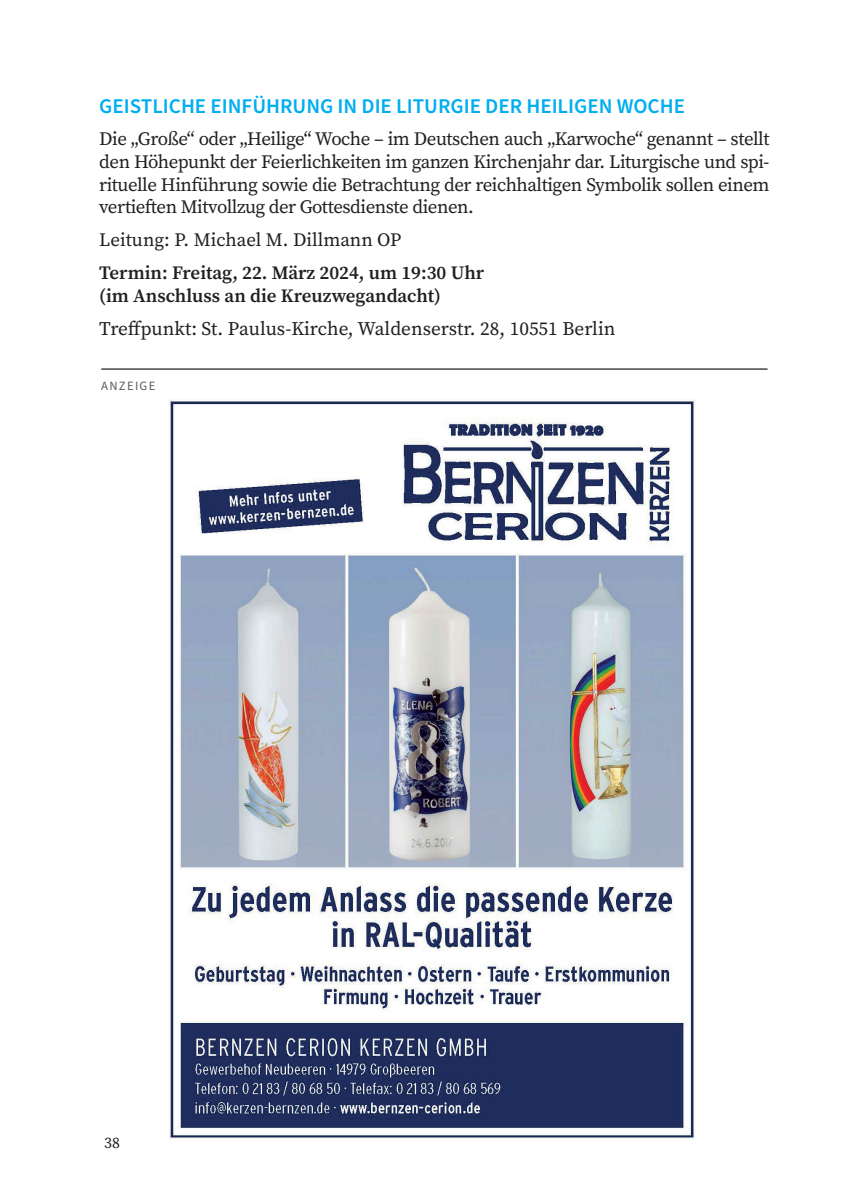
<style>
.page{position:relative;width:844px;height:1191px;background:#fff}
.page>*{position:absolute;margin:0;border:0;box-sizing:border-box;transform-origin:0 0}
.t1{font:600 21px "Source Sans Pro";color:#00aeef}
.t2{font:19.25px "Source Serif Pro";color:#231f20}
.t3{font:18.9px/22.8px "Source Serif Pro";letter-spacing:-.025em;color:#231f20;text-align:justify}
.t4{font:600 18.9px/23.1px "Source Serif Pro";color:#231f20}
.t5{font:18.9px "Source Serif Pro";color:#231f20}
.t6{font:15.75px "Source Serif Pro";color:#231f20}
.t7{font:12.78px "Source Sans Pro";letter-spacing:.1em;color:#5a5a5d}
</style>
<div class="page">
<img style="left:169px;top:400px;width:526px;height:739px">
<hr style="left:101px;top:368px;width:666px;height:2px;background:#5a5a5d">
<p class="t1" style="left:99px;top:92px;width:587px">GEISTLICHE EINFÜHRUNG IN DIE LITURGIE DER HEILIGEN WOCHE</p>
<p class="t3" style="left:99px;top:128px;width:671px">Die „Große“ oder „Heilige“ Woche – im Deutschen auch „Karwoche“ genannt – stellt den Höhepunkt der Feierlichkeiten im ganzen Kirchenjahr dar. Liturgische und spi&shy;rituelle Hinführung sowie die Betrachtung der reichhaltigen Symbolik sollen einem vertieften Mitvollzug der Gottesdienste dienen.</p>
<p class="t5" style="left:99px;top:227px;width:303px">Leitung: P. Michael M. Dillmann OP</p>
<p class="t4" style="left:99px;top:260px;width:386px">Termin: Freitag, 22. März 2024, um 19:30 Uhr (im Anschluss an die Kreuzwegandacht)</p>
<p class="t2" style="left:99px;top:315px;width:517px">Treffpunkt: St. Paulus-Kirche, Waldenserstr. 28, 10551 Berlin</p>
<p class="t7" style="left:101px;top:377px;width:56px">ANZEIGE</p>
<p class="t6" style="left:104px;top:1131px;width:17px">38</p>
</div>
